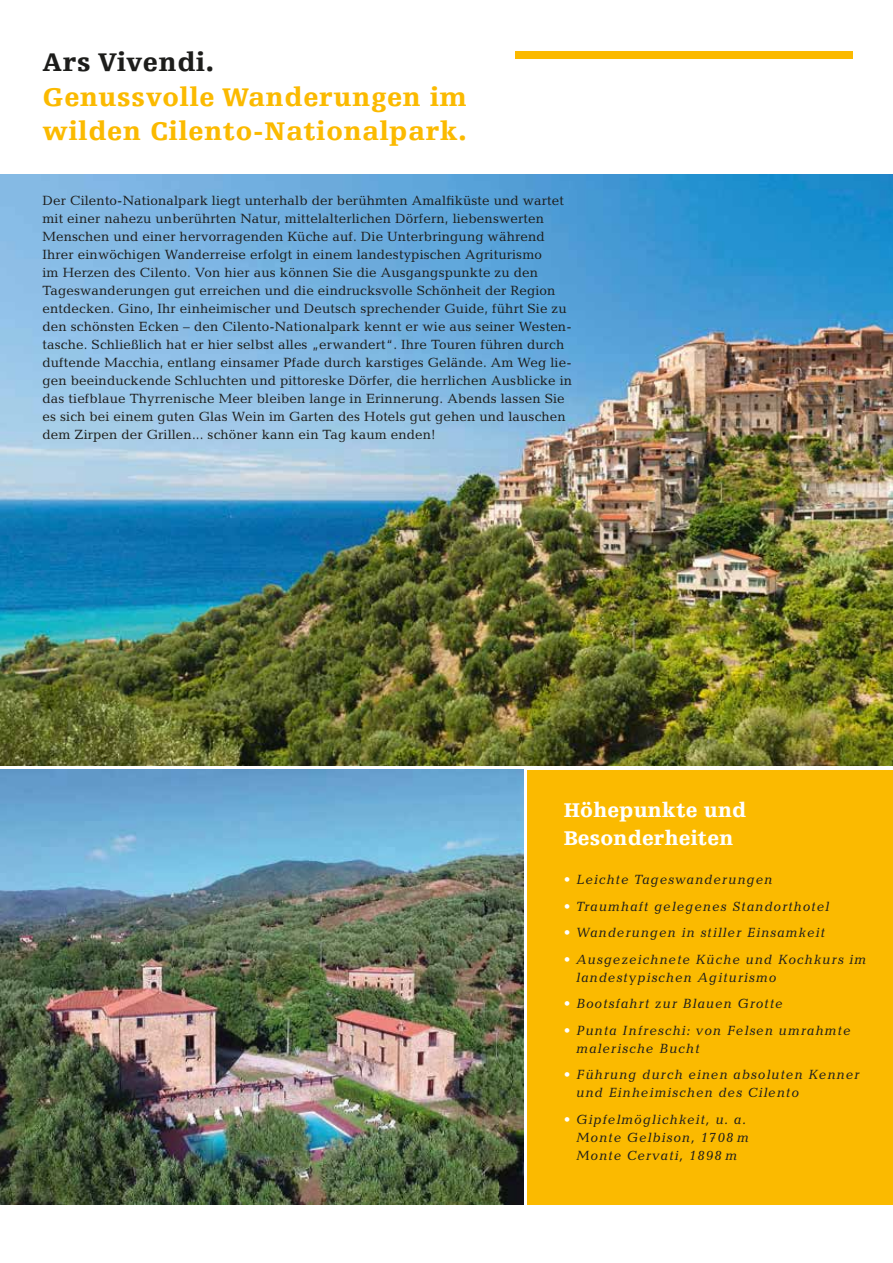
<style>
.page{position:relative;width:893px;height:1263px;background:#fff}
.page>*{position:absolute;margin:0;border:0;box-sizing:border-box;transform-origin:0 0}
.t1{font:900 27px/34.5px "Egyptienne FLT";letter-spacing:.03em;color:#fbba00}
.t2{font:900 27px "Egyptienne FLT";letter-spacing:.03em;color:#1d1d1b}
.t3{font:900 21px/28.5px "Egyptienne FLT";letter-spacing:.01em;color:#fff}
.t4{font:13.5px/18px "Candida";letter-spacing:.01em;color:#1d1d1b}
.t5{font:italic 13.5px/18px "Candida";letter-spacing:.07em;color:#1d1d1b}
.s1{color:#fff}
</style>
<div class="page">
<img style="left:0;top:174px;width:893px;height:591px">
<img style="left:0;top:770px;width:523px;height:434px">
<div style="left:527px;top:770px;width:366px;height:434px;background:#fbba00"></div>
<div style="left:516px;top:51px;width:337px;height:7px;background:#fbba00"></div>
<h1 class="t2" style="left:43px;top:47px;width:173px">Ars Vivendi.</h1>
<h1 class="t1" style="left:43px;top:80px;width:426px">Genussvolle Wanderungen im wilden Cilento-Nationalpark.</h1>
<p class="t4" style="left:43px;top:191px;width:531px">Der Cilento-Nationalpark liegt unterhalb der berühmten Amalfiküste und wartet mit einer nahezu unberührten Natur, mittelalterlichen Dörfern, liebenswerten Menschen und einer hervorragenden Küche auf. Die Unterbringung während Ihrer einwöchigen Wanderreise erfolgt in einem landestypischen Agriturismo<br>im Herzen des Cilento. Von hier aus können Sie die Ausgangspunkte zu den Tageswanderungen gut erreichen und die eindrucksvolle Schönheit der Region entdecken. Gino, Ihr einheimischer und Deutsch sprechender Guide, führt Sie zu den schönsten Ecken – den Cilento-Nationalpark kennt er wie aus seiner Westen&shy;tasche. Schließlich hat er hier selbst alles „erwandert“. Ihre Touren führen durch duftende Macchia, entlang einsamer Pfade durch karstiges Gelände. Am Weg lie&shy;gen beeinduckende Schluchten und pittoreske Dörfer, die herrlichen Ausblicke in das tiefblaue Thyrrenische Meer bleiben lange in Erinnerung. Abends lassen Sie es sich bei einem guten Glas Wein im Garten des Hotels gut gehen und lauschen dem Zirpen der Grillen... schöner kann ein Tag kaum enden!</p>
<h2 class="t3" style="left:564px;top:795px;width:184px">Höhepunkte und<br>Besonderheiten</h2>
<p class="t5" style="left:564px;top:870px;width:210px"><span class="s1">•</span> Leichte Tageswanderungen</p>
<p class="t5" style="left:564px;top:897px;width:267px"><span class="s1">•</span> Traumhaft gelegenes Standorthotel</p>
<p class="t5" style="left:564px;top:923px;width:263px"><span class="s1">•</span> Wanderungen in stiller Einsamkeit</p>
<p class="t5" style="left:576px;top:950px;width:292px;text-indent:-12px"><span class="s1">•</span> Ausgezeichnete Küche und Kochkurs im landestypischen Agiturismo</p>
<p class="t5" style="left:564px;top:994px;width:220px"><span class="s1">•</span> Bootsfahrt zur Blauen Grotte</p>
<p class="t5" style="left:576px;top:1021px;width:276px;text-indent:-12px"><span class="s1">•</span> Punta Infreschi: von Felsen umrahmte malerische Bucht</p>
<p class="t5" style="left:576px;top:1065px;width:285px;text-indent:-12px"><span class="s1">•</span> Führung durch einen absoluten Kenner und Einheimischen des Cilento</p>
<p class="t5" style="left:576px;top:1110px;width:174px;text-indent:-12px"><span class="s1">•</span> Gipfelmöglichkeit, u. a.<br>Monte Gelbison, 1708 m<br>Monte Cervati, 1898 m</p>
</div>
